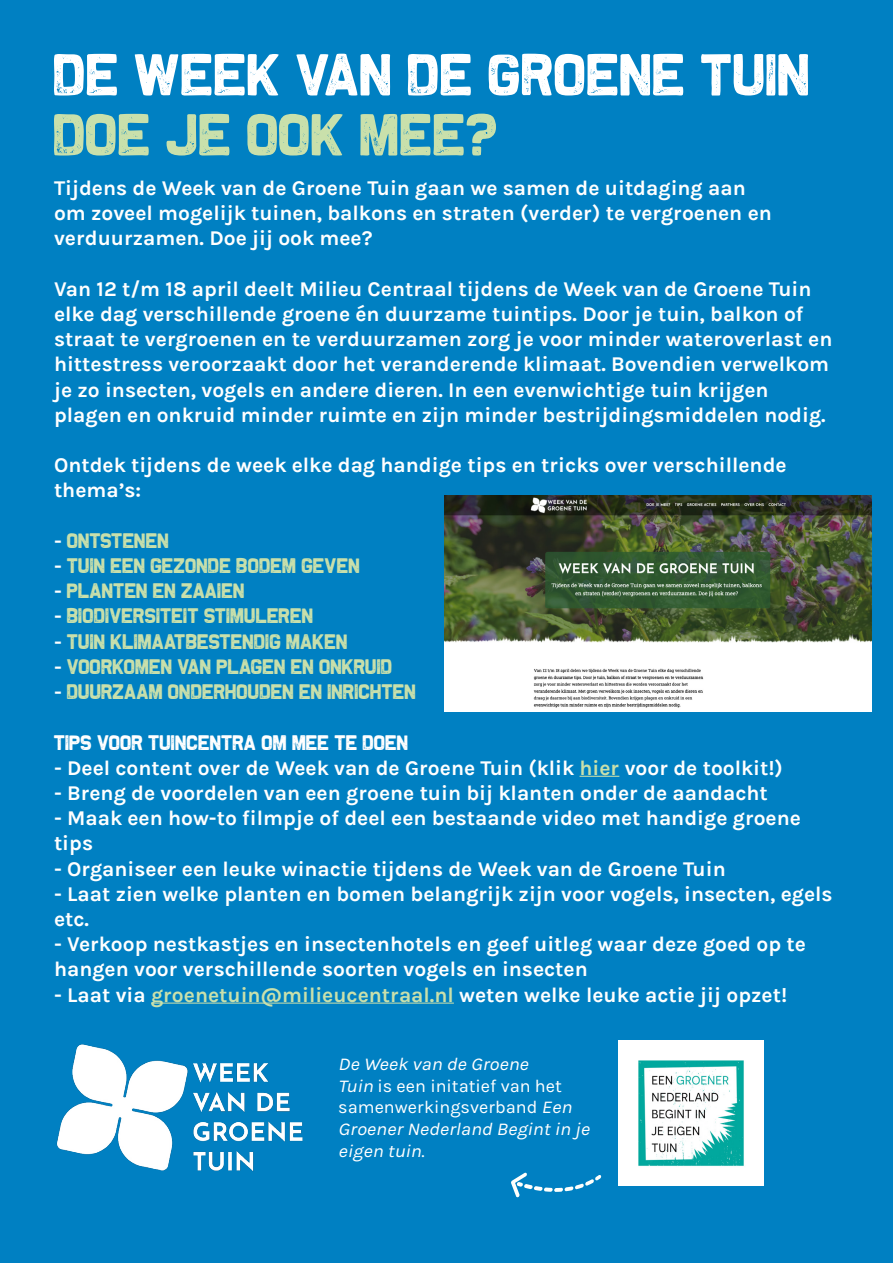
<style>
.page{position:relative;width:893px;height:1263px;background:#0080c2}
.page>*{position:absolute;margin:0;border:0;box-sizing:border-box;transform-origin:0 0}
.t1{font:60px "The Slugand Lion";color:#fff}
.t2{font:60px "The Slugand Lion";color:#c9e0ab}
.t3{font:700 21px/25.2px "Karla";color:#fff}
.t4{font:21px "The Slugand Lion";color:#c9e0ab}
.t5{font:21px "The Slugand Lion";color:#fff}
.t6{font:italic 18px/21.6px "Karla";color:#fff}
.s1{font-family:"Karla";font-weight:700;color:#fff}
.s2{color:#c9e0ab}
.s3{font-style:normal}
</style>
<div class="page">
<hr style="left:579px;top:776px;width:40px;height:1px;background:#c9e0ab">
<hr style="left:151px;top:1002px;width:303px;height:2px;background:#c9e0ab">
<img style="left:444px;top:496px;width:427px;height:216px">
<img style="left:619px;top:1040px;width:144px;height:145px">
<img style="left:56px;top:1044px;width:247px;height:127px">
<svg style="left:511px;top:1172px;width:90px;height:25px"></svg>
<h1 class="t1" style="left:54px;top:42px;width:758px">DE WEEK VAN DE GROENE TUIN</h1>
<h1 class="t2" style="left:54px;top:102px;width:446px">DOE JE OOK MEE?</h1>
<p class="t3" style="left:54px;top:175px;width:719px">Tijdens de Week van de Groene Tuin gaan we samen de uitdaging aan om zoveel mogelijk tuinen, balkons en straten (verder) te vergroenen en verduurzamen. Doe jij ook mee?</p>
<p class="t3" style="left:54px;top:276px;width:780px">Van 12 t/m 18 april deelt Milieu Centraal tijdens de Week van de Groene Tuin elke dag verschillende groene én duurzame tuintips. Door je tuin, balkon of straat te vergroenen en te verduurzamen zorg je voor minder wateroverlast en hittestress veroorzaakt door het veranderende klimaat. Bovendien verwelkom je zo insecten, vogels en andere dieren. In een evenwichtige tuin krijgen plagen en onkruid minder ruimte en zijn minder bestrijdingsmiddelen nodig.</p>
<p class="t3" style="left:54px;top:453px;width:734px">Ontdek tijdens de week elke dag handige tips en tricks over verschillende thema’s:</p>
<p class="t4" style="left:54px;top:529px;width:117px"><span class="s1">-</span> ONTSTENEN</p>
<p class="t4" style="left:54px;top:554px;width:308px"><span class="s1">-</span> TUIN EEN GEZONDE BODEM GEVEN</p>
<p class="t4" style="left:54px;top:579px;width:192px"><span class="s1">-</span> PLANTEN EN ZAAIEN</p>
<p class="t4" style="left:54px;top:605px;width:261px"><span class="s1">-</span> BIODIVERSITEIT STIMULEREN</p>
<p class="t4" style="left:54px;top:630px;width:295px"><span class="s1">-</span> TUIN KLIMAATBESTENDIG MAKEN</p>
<p class="t4" style="left:54px;top:655px;width:340px"><span class="s1">-</span> VOORKOMEN VAN PLAGEN EN ONKRUID</p>
<p class="t4" style="left:54px;top:680px;width:364px"><span class="s1">-</span> DUURZAAM ONDERHOUDEN EN INRICHTEN</p>
<p class="t5" style="left:54px;top:731px;width:356px">TIPS VOOR TUINCENTRA OM MEE TE DOEN</p>
<p class="t3" style="left:54px;top:755px;width:730px">- Deel content over de Week van de Groene Tuin (klik <span class="s2">hier</span> voor de toolkit!)</p>
<p class="t3" style="left:54px;top:780px;width:715px">- Breng de voordelen van een groene tuin bij klanten onder de aandacht</p>
<p class="t3" style="left:54px;top:805px;width:748px">- Maak een how-to filmpje of deel een bestaande video met handige groene tips</p>
<p class="t3" style="left:54px;top:856px;width:673px">- Organiseer een leuke winactie tijdens de Week van de Groene Tuin</p>
<p class="t3" style="left:54px;top:881px;width:780px">- Laat zien welke planten en bomen belangrijk zijn voor vogels, insecten, egels etc.</p>
<p class="t3" style="left:54px;top:931px;width:753px">- Verkoop nestkastjes en insectenhotels en geef uitleg waar deze goed op te hangen voor verschillende soorten vogels en insecten</p>
<p class="t3" style="left:54px;top:982px;width:735px">- Laat via <span class="s2">groenetuin@milieucentraal.nl</span> weten welke leuke actie jij opzet!</p>
<p class="t6" style="left:338px;top:1054px;width:257px">De Week van de Groene<br>Tuin <span class="s3">is een initatief van het samenwerkingsverband</span> Een<br>Groener Nederland Begint in je eigen tuin<span class="s3">.</span></p>
</div>
